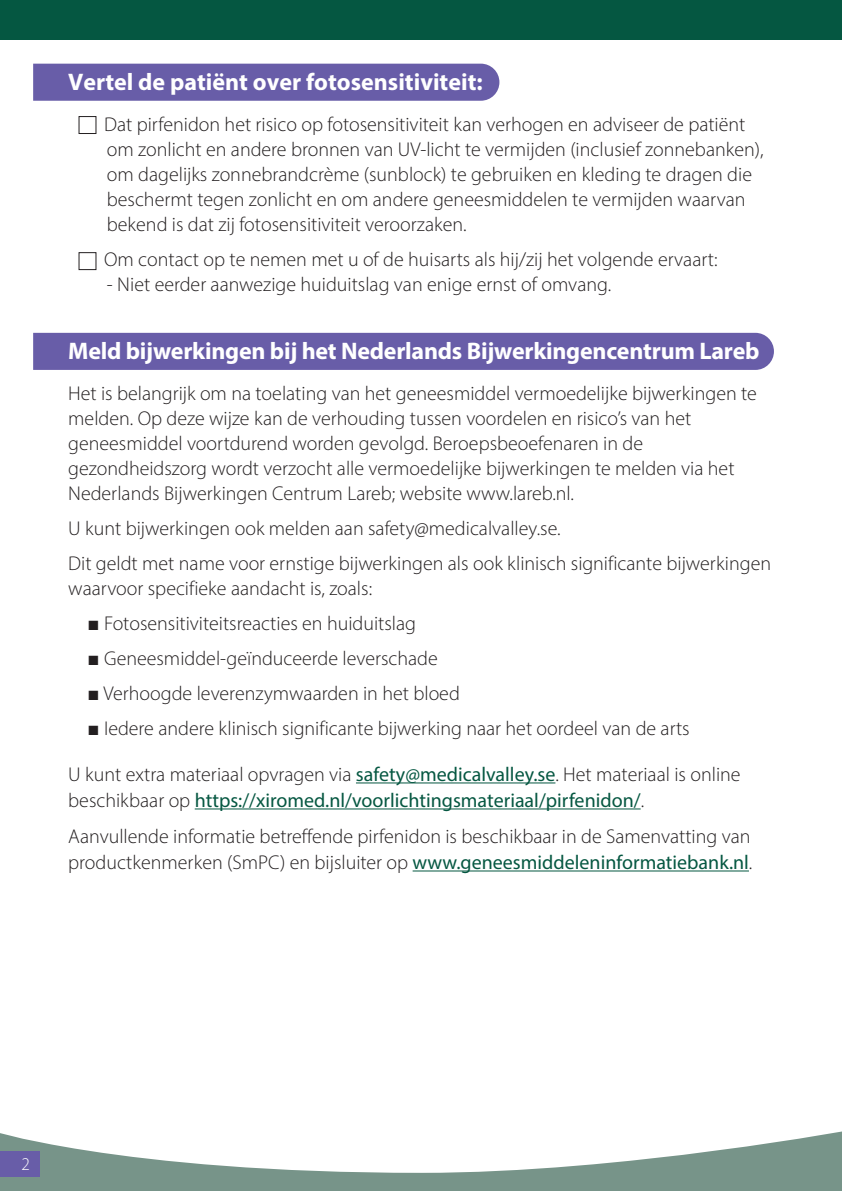
<style>
.page{position:relative;width:842px;height:1191px;background:#fff}
.page>*{position:absolute;margin:0;border:0;box-sizing:border-box;transform-origin:0 0}
.t1{font:700 24px "Myriad Pro";letter-spacing:-.01em;color:#fff}
.t2{font:300 20px/25px "Myriad Pro";color:#231f20}
.t3{font:20px/26px "Myriad Pro";color:#055741}
.t4{font:300 18px "Myriad Pro";color:#fff;scale:.96 1}
.s1{font-family:"Arial";font-weight:400;color:#fff}
.s2{font-family:"Arial";font-weight:400}
.s3{font-weight:300;color:#231f20}
.s4{font-weight:400;color:#055741}
</style>
<div class="page">
<div style="left:0;top:0;width:842px;height:40px;background:#055741"></div>
<svg style="left:0;top:1131px;width:842px;height:60px;fill:#779489"></svg>
<div style="left:0;top:1151px;width:40px;height:25px;background:#685da8"></div>
<div style="left:33px;top:333px;width:741px;height:37px;background:#685da8"></div>
<div style="left:33px;top:64px;width:466px;height:37px;background:#685da8"></div>
<hr style="left:356px;top:782px;width:199px;height:1px;background:#055741">
<hr style="left:195px;top:808px;width:446px;height:1px;background:#055741">
<hr style="left:413px;top:870px;width:336px;height:1px;background:#055741">
<div style="left:79px;top:116px;width:17px;height:18px;background:#fff;border:1px solid #231f20"></div>
<div style="left:79px;top:252px;width:17px;height:18px;background:#fff;border:1px solid #231f20"></div>
<p class="t1" style="left:68px;top:66px;width:416px">Vertel de patiënt over fotosensitiviteit:</p>
<p class="t2" style="left:107px;top:111px;width:658px;text-indent:-19px"><span class="s1">■</span> Dat pirfenidon het risico op fotosensitiviteit kan verhogen en adviseer de patiënt om zonlicht en andere bronnen van UV-licht te vermijden (inclusief zonnebanken), om dagelijks zonnebrandcrème (sunblock) te gebruiken en kleding te dragen die beschermt tegen zonlicht en om andere geneesmiddelen te vermijden waarvan bekend is dat zij fotosensitiviteit veroorzaken.</p>
<p class="t2" style="left:88px;top:246px;width:631px"><span class="s1">■</span> Om contact op te nemen met u of de huisarts als hij/zij het volgende ervaart:</p>
<p class="t2" style="left:107px;top:271px;width:506px">- Niet eerder aanwezige huiduitslag van enige ernst of omvang.</p>
<p class="t1" style="left:68px;top:335px;width:693px">Meld bijwerkingen bij het Nederlands Bijwerkingencentrum Lareb</p>
<p class="t2" style="left:68px;top:380px;width:690px">Het is belangrijk om na toelating van het geneesmiddel vermoedelijke bijwerkingen te melden. Op deze wijze kan de verhouding tussen voordelen en risico’s van het geneesmiddel voortdurend worden gevolgd. Beroepsbeoefenaren in de gezondheidszorg wordt verzocht alle vermoedelijke bijwerkingen te melden via het Nederlands Bijwerkingen Centrum Lareb; website www.lareb.nl.</p>
<p class="t2" style="left:68px;top:510px;width:704px;line-height:35px">U kunt bijwerkingen ook melden aan safety@medicalvalley.se.<br>Dit geldt met name voor ernstige bijwerkingen als ook klinisch significante bijwerkingen</p>
<p class="t2" style="left:68px;top:575px;width:305px">waarvoor specifieke aandacht is, zoals:</p>
<p class="t2" style="left:88px;top:610px;width:330px"><span class="s2">■</span> Fotosensitiviteitsreacties en huiduitslag</p>
<p class="t2" style="left:88px;top:645px;width:352px"><span class="s2">■</span> Geneesmiddel-geïnduceerde leverschade</p>
<p class="t2" style="left:88px;top:680px;width:374px"><span class="s2">■</span> Verhoogde leverenzymwaarden in het bloed</p>
<p class="t2" style="left:88px;top:715px;width:604px"><span class="s2">■</span> Iedere andere klinisch significante bijwerking naar het oordeel van de arts</p>
<p class="t3" style="left:68px;top:761px;width:674px"><span class="s3">U kunt extra materiaal opvragen via</span> safety@medicalvalley.se<span class="s3">. Het materiaal is online beschikbaar op</span> https://xiromed.nl/voorlichtingsmateriaal/pirfenidon/<span class="s3">.</span></p>
<p class="t2" style="left:68px;top:823px;width:686px;line-height:26px">Aanvullende informatie betreffende pirfenidon is beschikbaar in de Samenvatting van productkenmerken (SmPC) en bijsluiter op <span class="s4">www.geneesmiddeleninformatiebank.nl</span>.</p>
<p class="t4" style="left:21px;top:1152px;width:10px">2</p>
</div>
